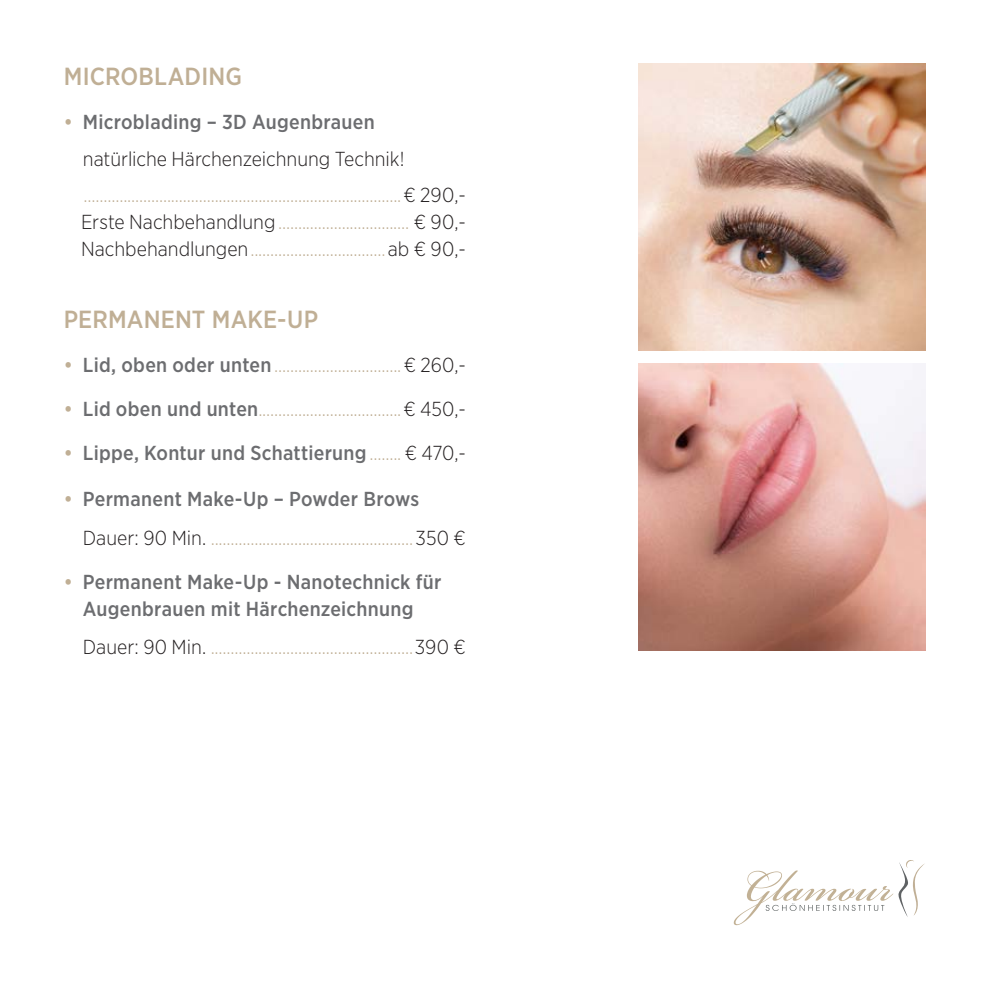
<style>
.page{position:relative;width:989px;height:989px;background:#fff}
.page>*{position:absolute;margin:0;border:0;box-sizing:border-box;transform-origin:0 0}
.t1{font:500 24.75px "Gotham Narrow";letter-spacing:.005em;color:#c0af95}
.t2{font:300 20.25px/36.2px "Gotham Narrow";color:#c0af95}
.t3{font:500 20.25px/27px "Gotham Narrow";letter-spacing:.015em;color:#6c6d70;text-align:center}
.s1{font-weight:500}
.s2{font-weight:500;color:#6c6d70}
.s3{color:#231f20}
.s4{color:#c0af95}
.s5{font-weight:300;color:#c0af95}
.s6{font-weight:300;color:#231f20}
</style>
<div class="page">
<img style="left:638px;top:364px;width:287px;height:287px">
<img style="left:638px;top:64px;width:287px;height:287px">
<svg style="left:733px;top:860px;width:192px;height:65px"></svg>
<p class="t1" style="left:64px;top:61px;width:180px">MICROBLADING</p>
<p class="t2" style="left:83px;top:104px;width:384px;text-indent:-19px"><span class="s1">•</span> <span class="s2">Microblading – 3D Augenbrauen<br></span><span class="s3">natürliche Härchenzeichnung Technik! </span>................................................................................<span class="s3">€ 290,-</span></p>
<p class="t2" style="left:81px;top:208px;width:386px;line-height:27px"><span class="s3">Erste Nachbehandlung</span>................................. <span class="s3">€ 90,-<br>Nachbehandlungen</span>..................................<span class="s3">ab € 90,-</span></p>
<p class="t1" style="left:64px;top:304px;width:256px">PERMANENT MAKE-UP</p>
<p class="t2" style="left:64px;top:346px;width:403px"><span class="s1">•</span> <span class="s2">Lid, oben oder unten</span> ................................<span class="s3">€ 260,-</span></p>
<p class="t2" style="left:64px;top:390px;width:403px"><span class="s1">•</span> <span class="s2">Lid oben und unten</span>....................................<span class="s3">€ 450,-</span></p>
<p class="t3" style="left:64px;top:439px;width:403px"><span class="s4">•</span> Lippe, Kontur und Schattierung<span class="s5">........</span> <span class="s6">€ 470,-</span></p>
<p class="t2" style="left:83px;top:479px;width:384px;line-height:38.5px;text-indent:-19px"><span class="s1">•</span> <span class="s2">Permanent Make-Up – Powder Brows<br></span><span class="s3">Dauer: 90 Min.</span> ...................................................<span class="s3">350 €</span></p>
<p class="t3" style="left:64px;top:567px;width:379px"><span class="s4">•</span> Permanent Make-Up - Nanotechnick für<br>Augenbrauen mit Härchenzeichnung</p>
<p class="t2" style="left:83px;top:628px;width:384px"><span class="s3">Dauer: 90 Min.</span> ...................................................<span class="s3">390 €</span></p>
</div>
